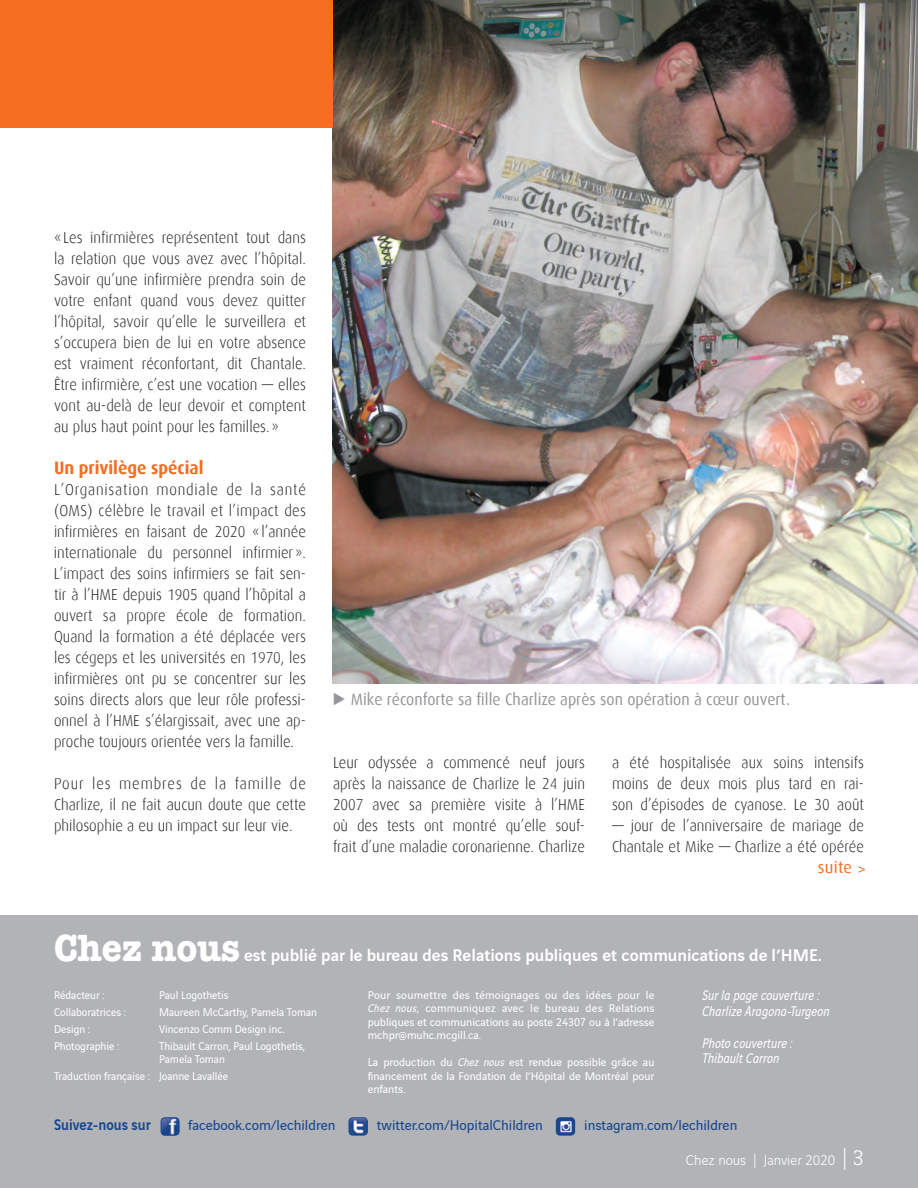
<style>
.page{position:relative;width:918px;height:1188px;background:#fff}
.page>*{position:absolute;margin:0;border:0;box-sizing:border-box;transform-origin:0 0}
.t1{font:500 18px "Vinci Sans";color:#fff}
.t2{font:700 18px "Dax";color:#f36e21;scale:.95 1}
.t3{font:16.5px "Dax";color:#939598;scale:.95 1}
.t4{font:500 16.5px "Vinci Sans";color:#16468d;scale:.9 1}
.t5{font:16.5px "Dax";letter-spacing:.02em;color:#f36e21}
.t6{font:300 15.75px/21px "Dax";color:#231f20;text-align:justify;scale:.95 1}
.t7{font:15px "Vinci Sans";color:#16468d}
.t8{font:italic 15px/16.5px "Vinci Sans";letter-spacing:.01em;color:#fff;scale:.9 1}
.t9{font:300 15px "Vinci Sans";color:#fff}
.t10{font:12px/13.5px "Vinci Sans";color:#fff;text-align:justify}
.t11{font:12px/13.5px "Vinci Sans";color:#fff;scale:.95 1}
.s1{font-family:"Lucida Grande";font-weight:700;font-size:15px}
.s2{font-family:"American Typewriter";font-weight:700;font-size:39px}
.s3{font-style:italic}
.s4{font-size:22.5px}
.s5{font-family:"Vinci Serif";font-size:22.5px}
</style>
<div class="page">
<div style="left:0;top:915px;width:918px;height:273px;background:#b2b3b7"></div>
<img style="left:556px;top:1118px;width:19px;height:17px">
<div style="left:556px;top:1118px;width:19px;height:17px;border:1px solid #16468d;border-radius:4px"></div>
<img style="left:349px;top:1118px;width:18px;height:17px">
<div style="left:349px;top:1118px;width:19px;height:17px;border:1px solid #16468d;border-radius:4px"></div>
<img style="left:161px;top:1118px;width:18px;height:17px">
<div style="left:161px;top:1118px;width:18px;height:17px;border:1px solid #16468d;border-radius:4px"></div>
<img style="left:333px;top:0;width:585px;height:684px">
<div style="left:0;top:0;width:333px;height:127px;background:#f36e21"></div>
<p class="t6" style="left:54px;top:227px;width:267px">« Les infirmières représentent tout dans la relation que vous avez avec l’hôpital.<br>Savoir qu’une infirmière prendra soin de votre enfant quand vous devez quitter l’hôpital, savoir qu’elle le surveillera et s’occupera bien de lui en votre absence est vraiment réconfortant, dit Chantale.<br>Être infirmière, c’est une vocation — elles vont au-delà de leur devoir et comptent au plus haut point pour les familles. »</p>
<p class="t2" style="left:54px;top:458px;width:159px">Un privilège spécial</p>
<p class="t6" style="left:54px;top:479px;width:267px">L’Organisation mondiale de la santé (OMS) célèbre le travail et l’impact des infirmières en faisant de 2020 « l’année internationale du personnel infirmier».<br>L’impact des soins infirmiers se fait sen&shy;tir à l’HME depuis 1905 quand l’hôpital a ouvert sa propre école de formation.<br>Quand la formation a été déplacée vers les cégeps et les universités en 1970, les infirmières ont pu se concentrer sur les soins directs alors que leur rôle professi&shy;onnel à l’HME s’élargissait, avec une ap&shy;proche toujours orientée vers la famille.</p>
<p class="t6" style="left:54px;top:773px;width:267px">Pour les membres de la famille de Charlize, il ne fait aucun doute que cette philosophie a eu un impact sur leur vie.</p>
<p class="t3" style="left:333px;top:690px;width:483px"><span class="s1">▶</span> Mike réconforte sa fille Charlize après son opération à cœur ouvert.</p>
<p class="t6" style="left:333px;top:752px;width:267px">Leur odyssée a commencé neuf jours après la naissance de Charlize le 24 juin 2007 avec sa première visite à l’HME où des tests ont montré qu’elle souf&shy;frait d’une maladie coronarienne. Charlize</p>
<p class="t6" style="left:612px;top:752px;width:267px">a été hospitalisée aux soins intensifs moins de deux mois plus tard en rai&shy;son d’épisodes de cyanose. Le 30 août</p>
<p class="t6" style="left:612px;top:815px;width:267px">— jour de l’anniversaire de mariage de<br>Chantale et Mike — Charlize a été opérée</p>
<p class="t5" style="left:818px;top:858px;width:50px">suite &gt;</p>
<p class="t1" style="left:54px;top:941px;width:769px"><span class="s2">Chez nous</span> est publié par le bureau des Relations publiques et communications de l’HME.</p>
<p class="t11" style="left:54px;top:987px;width:55px">Rédacteur :</p>
<p class="t11" style="left:159px;top:987px;width:75px">Paul Logothetis</p>
<p class="t11" style="left:54px;top:1004px;width:78px">Collaboratrices :</p>
<p class="t11" style="left:159px;top:1004px;width:168px">Maureen McCarthy, Pamela Toman</p>
<p class="t11" style="left:54px;top:1021px;width:40px">Design :</p>
<p class="t11" style="left:159px;top:1021px;width:134px">Vincenzo Comm Design inc.</p>
<p class="t11" style="left:54px;top:1038px;width:70px">Photographie :</p>
<p class="t11" style="left:159px;top:1038px;width:155px">Thibault Carron, Paul Logothetis,<br>Pamela Toman</p>
<p class="t11" style="left:54px;top:1068px;width:185px">Traduction française : Joanne Lavallée</p>
<p class="t8" style="left:702px;top:985px;width:143px">Sur la page couverture :<br>Charlize Aragona-Turgeon</p>
<p class="t8" style="left:702px;top:1034px;width:102px;line-height:15px">Photo couverture :<br>Thibault Carron</p>
<p class="t10" style="left:368px;top:987px;width:288px">Pour soumettre des témoignages ou des idées pour le <span class="s3">Chez nous</span>, communiquez avec le bureau des Relations publiques et communications au poste 24307 ou à l’adresse mchpr@muhc.mcgill.ca.</p>
<p class="t10" style="left:368px;top:1054px;width:288px">La production du <span class="s3">Chez nous</span> est rendue possible grâce au financement de la Fondation de l’Hôpital de Montréal pour enfants.</p>
<p class="t4" style="left:54px;top:1112px;width:109px">Suivez-nous sur</p>
<p class="t7" style="left:188px;top:1114px;width:149px">facebook.com/lechildren</p>
<p class="t7" style="left:377px;top:1114px;width:168px">twitter.com/HopitalChildren</p>
<p class="t7" style="left:584px;top:1114px;width:155px">instagram.com/lechildren</p>
<p class="t9" style="left:686px;top:1149px;width:180px">Chez nous | Janvier 2020 <span class="s4">|</span> <span class="s5">3</span></p>
</div>
